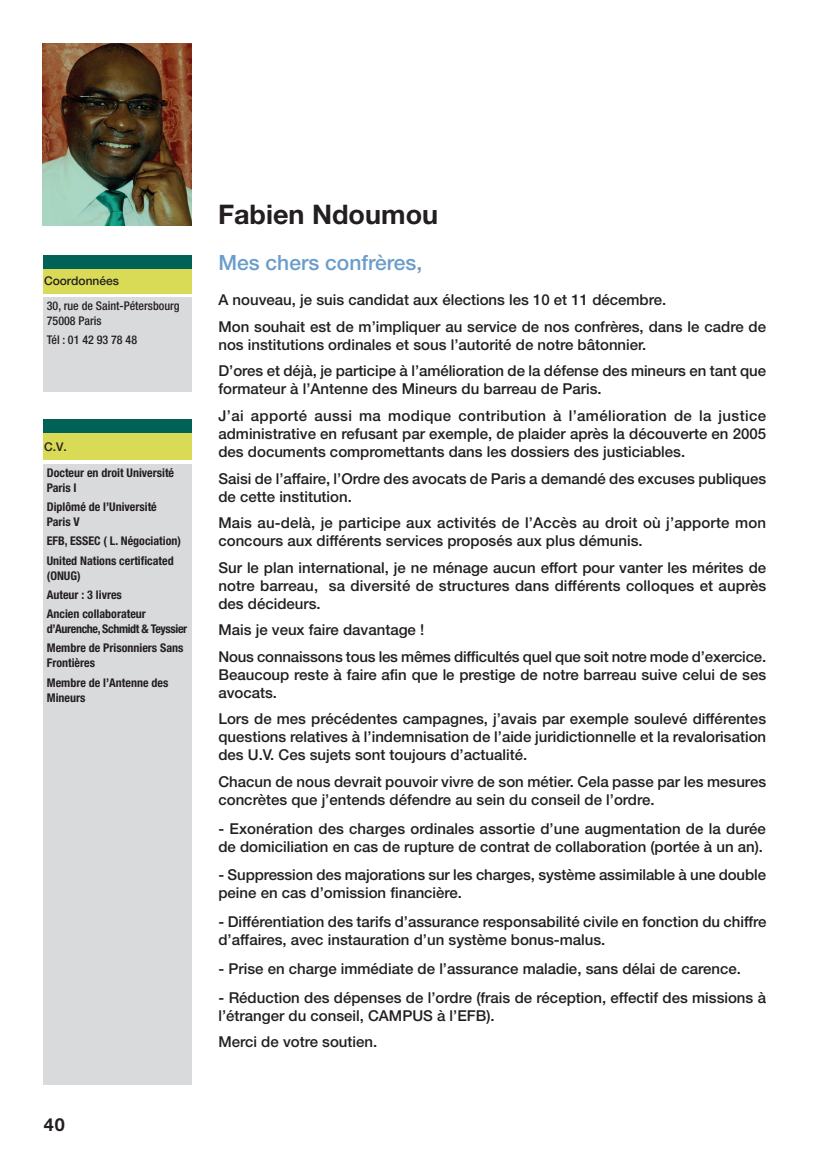
<style>
.page{position:relative;width:830px;height:1149px;background:#fff}
.page>*{position:absolute;margin:0;border:0;box-sizing:border-box;transform-origin:0 0}
.t1{font:700 27px "Helvetica Neue LT Std";color:#231f20}
.t2{font:500 21px "Helvetica Neue LT Std";color:#6b9dca}
.t3{font:700 18px "Helvetica Neue LT Std";color:#231f20}
.t4{font:500 15px/18px "Helvetica Neue LT Std";color:#231f20}
.t5{font:500 15px/26.5px "Helvetica Neue LT Std";letter-spacing:.025em;color:#231f20}
.t6{font:700 condensed 12px/19.2px "Helvetica Neue LT Std";color:#231f20}
.t7{font:700 condensed 12px/19.2px "Helvetica Neue LT Std";letter-spacing:-.03em;color:#231f20}
.t8{font:500 condensed 12px/15px "Helvetica Neue LT Std";color:#231f20}
.t9{font:500 12px "Helvetica Neue LT Std";color:#231f20}
</style>
<div class="page">
<div style="left:43px;top:255px;width:148px;height:27px;background:#006256"></div>
<div style="left:43px;top:297px;width:148px;height:94px;background:#d9dadc"></div>
<div style="left:43px;top:268px;width:148px;height:25px;background:#d9da55"></div>
<div style="left:43px;top:419px;width:148px;height:29px;background:#006256"></div>
<div style="left:43px;top:464px;width:148px;height:620px;background:#d9dadc"></div>
<div style="left:43px;top:433px;width:148px;height:27px;background:#d9da55"></div>
<img style="left:43px;top:44px;width:148px;height:181px">
<p class="t9" style="left:44px;top:274px;width:76px">Coordonnées</p>
<p class="t8" style="left:47px;top:298px;width:134px">30, rue de Saint-Pétersbourg<br>75008 Paris</p>
<p class="t8" style="left:47px;top:332px;width:92px">Tél : 01 42 93 78 48</p>
<p class="t9" style="left:44px;top:439px;width:24px">C.V.</p>
<p class="t6" style="left:47px;top:465px;width:129px;line-height:15px">Docteur en droit Université<br>Paris I</p>
<p class="t6" style="left:47px;top:499px;width:111px;line-height:15px">Diplômé de l’Université<br>Paris V</p>
<p class="t6" style="left:47px;top:531px;width:136px">EFB, ESSEC ( L. Négociation)<br>United Nations certificated</p>
<p class="t6" style="left:47px;top:565px;width:101px">(ONUG)<br>Auteur : 3 livres<br>Ancien collaborateur</p>
<p class="t7" style="left:47px;top:619px;width:142px">d’Aurenche, Schmidt &amp; Teyssier<br>Membre de Prisonniers Sans</p>
<p class="t6" style="left:47px;top:653px;width:123px">Frontières<br>Membre de l’Antenne des</p>
<p class="t6" style="left:47px;top:687px;width:40px">Mineurs</p>
<p class="t3" style="left:44px;top:1113px;width:22px">40</p>
<h1 class="t1" style="left:218px;top:198px;width:221px">Fabien Ndoumou</h1>
<h2 class="t2" style="left:218px;top:250px;width:205px">Mes chers confrères,</h2>
<p class="t4" style="left:218px;top:286px;width:549px;line-height:26.5px">A nouveau, je suis candidat aux élections les 10 et 11 décembre.<br>Mon souhait est de m’impliquer au service de nos confrères, dans le cadre de</p>
<p class="t4" style="left:218px;top:331px;width:549px;line-height:26.5px">nos institutions ordinales et sous l’autorité de notre bâtonnier.<br>D’ores et déjà, je participe à l’amélioration de la défense des mineurs en tant que</p>
<p class="t5" style="left:218px;top:375px;width:549px">formateur à l’Antenne des Mineurs du barreau de Paris.<br>J’ai apporté aussi ma modique contribution à l’amélioration de la justice</p>
<p class="t4" style="left:218px;top:424px;width:549px">administrative en refusant par exemple, de plaider après la découverte en 2005 des documents compromettants dans les dossiers des justiciables.</p>
<p class="t4" style="left:218px;top:469px;width:549px">Saisi de l’affaire, l’Ordre des avocats de Paris a demandé des excuses publiques de cette institution.</p>
<p class="t4" style="left:218px;top:513px;width:549px">Mais au-delà, je participe aux activités de l’Accès au droit où j’apporte mon concours aux différents services proposés aux plus démunis.</p>
<p class="t4" style="left:218px;top:558px;width:549px;text-align:justify">Sur le plan international, je ne ménage aucun effort pour vanter les mérites de notre barreau, sa diversité de structures dans différents colloques et auprès des décideurs.</p>
<p class="t4" style="left:218px;top:616px;width:549px;line-height:26.5px">Mais je veux faire davantage !<br>Nous connaissons tous les mêmes difficultés quel que soit notre mode d’exercice.</p>
<p class="t4" style="left:218px;top:665px;width:549px">Beaucoup reste à faire afin que le prestige de notre barreau suive celui de ses avocats.</p>
<p class="t4" style="left:218px;top:709px;width:549px;text-align:justify">Lors de mes précédentes campagnes, j’avais par exemple soulevé différentes questions relatives à l’indemnisation de l’aide juridictionnelle et la revalorisation des U.V. Ces sujets sont toujours d’actualité.</p>
<p class="t4" style="left:218px;top:772px;width:549px">Chacun de nous devrait pouvoir vivre de son métier. Cela passe par les mesures concrètes que j’entends défendre au sein du conseil de l’ordre.</p>
<p class="t4" style="left:218px;top:818px;width:548px">- Exonération des charges ordinales assortie d’une augmentation de la durée de domiciliation en cas de rupture de contrat de collaboration (portée à un an).</p>
<p class="t4" style="left:218px;top:865px;width:549px">- Suppression des majorations sur les charges, système assimilable à une double peine en cas d’omission financière.</p>
<p class="t4" style="left:218px;top:912px;width:549px">- Différentiation des tarifs d’assurance responsabilité civile en fonction du chiffre d’affaires, avec instauration d’un système bonus-malus.</p>
<p class="t4" style="left:218px;top:959px;width:523px">- Prise en charge immédiate de l’assurance maladie, sans délai de carence.</p>
<p class="t4" style="left:218px;top:987px;width:549px">- Réduction des dépenses de l’ordre (frais de réception, effectif des missions à l’étranger du conseil, CAMPUS à l’EFB).</p>
<p class="t4" style="left:218px;top:1032px;width:160px">Merci de votre soutien.</p>
</div>
